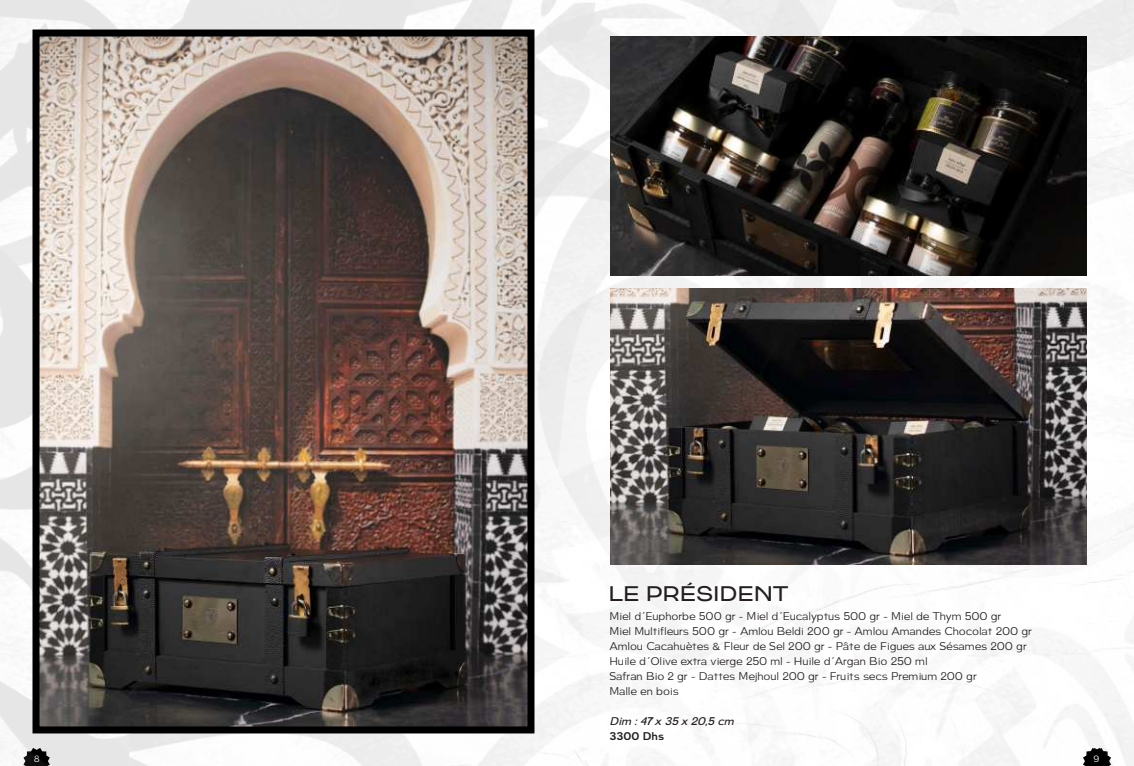
<style>
.page{position:relative;width:1134px;height:766px;background:#fff}
.page>*{position:absolute;margin:0;border:0;box-sizing:border-box;transform-origin:0 0}
.t1{font:21px "Babetta";color:#231f20}
.t2{font:11px "Aurel";color:#231f20}
.t3{font:italic 600 11px "Aurel";color:#231f20}
.t4{font:700 11px "Aurel";color:#231f20}
.t5{font:9px "Aurel";color:#fff}
</style>
<div class="page">
<img style="left:0;top:0;width:1134px;height:765px">
<img style="left:40px;top:38px;width:486px;height:687px">
<div style="left:32px;top:30px;width:502px;height:703px;border:7px solid #000"></div>
<img style="left:611px;top:36px;width:476px;height:240px">
<img style="left:611px;top:288px;width:476px;height:276px">
<svg style="left:1083px;top:747px;width:28px;height:18px"></svg>
<p class="t1" style="left:608px;top:576px;width:181px">LE PRÉSIDENT</p>
<p class="t2" style="left:609px;top:609px;width:393px">Miel d´Euphorbe 500 gr - Miel d´Eucalyptus 500 gr - Miel de Thym 500 gr</p>
<p class="t2" style="left:609px;top:624px;width:424px">Miel Multifleurs 500 gr - Amlou Beldi 200 gr - Amlou Amandes Chocolat 200 gr</p>
<p class="t2" style="left:609px;top:639px;width:419px">Amlou Cacahuètes &amp; Fleur de Sel 200 gr - Pâte de Figues aux Sésames 200 gr</p>
<p class="t2" style="left:609px;top:654px;width:320px">Huile d´Olive extra vierge 250 ml - Huile d´Argan Bio 250 ml</p>
<p class="t2" style="left:609px;top:669px;width:369px">Safran Bio 2 gr - Dattes Mejhoul 200 gr - Fruits secs Premium 200 gr</p>
<p class="t2" style="left:609px;top:684px;width:71px">Malle en bois</p>
<p class="t3" style="left:609px;top:714px;width:126px">Dim : 47 x 35 x 20,5 cm</p>
<p class="t4" style="left:609px;top:729px;width:56px">3300 Dhs</p>
<p class="t5" style="left:34px;top:753px;width:7px">8</p>
<p class="t5" style="left:1095px;top:753px;width:7px">9</p>
<p class="t5" style="left:1093px;top:753px;width:7px">9</p>
</div>
